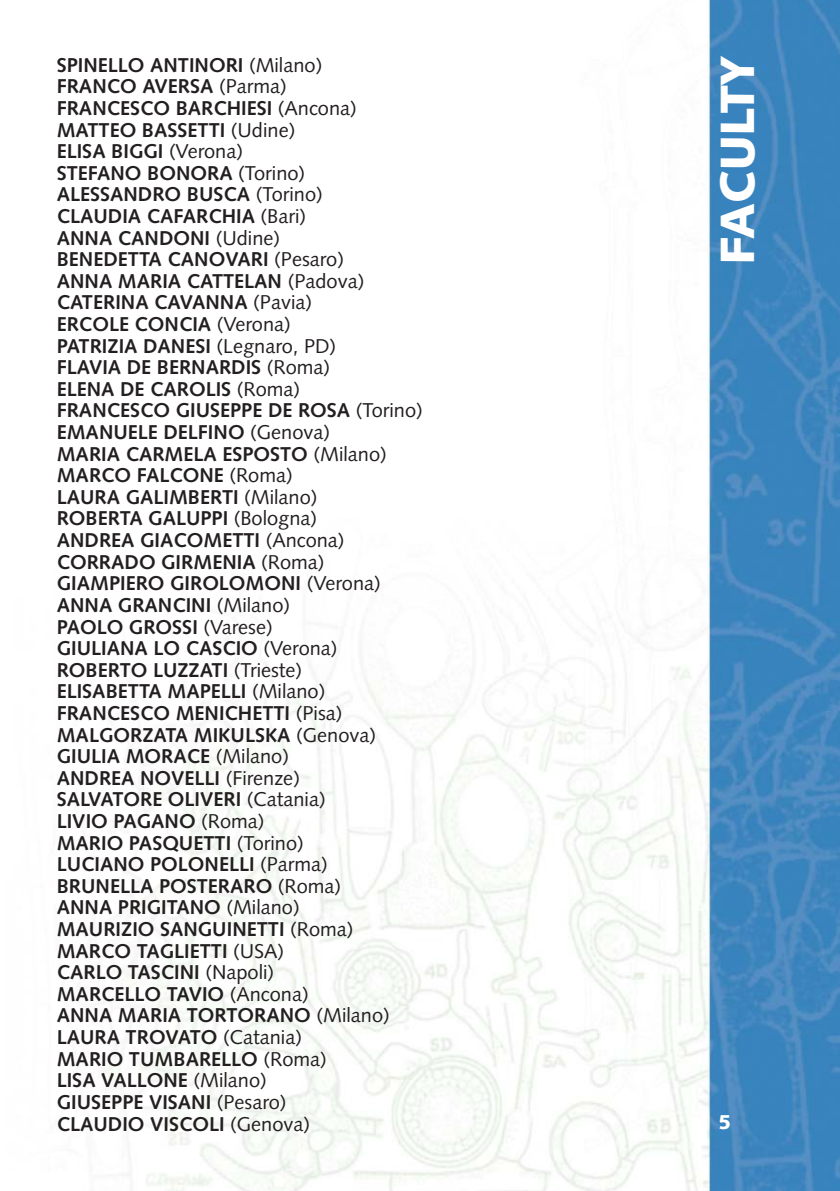
<style>
.page{position:relative;width:840px;height:1191px;background:#fff}
.page>*{position:absolute;margin:0;border:0;box-sizing:border-box;transform-origin:0 0}
.t1{font:900 48px "Syntax";color:#fff}
.t2{font:700 20px/21.6px "Syntax";color:#231f20}
.t3{font:900 20px "Syntax";color:#fff}
.s1{font-weight:400}
</style>
<div class="page">
<img style="left:98px;top:0;width:741px;height:1191px">
<p class="t2" style="left:57px;top:56px;width:367px">SPINELLO ANTINORI <span class="s1">(Milano)<br></span>FRANCO AVERSA <span class="s1">(Parma)<br></span>FRANCESCO BARCHIESI <span class="s1">(Ancona)<br></span>MATTEO BASSETTI <span class="s1">(Udine)<br></span>ELISA BIGGI <span class="s1">(Verona)<br></span>STEFANO BONORA <span class="s1">(Torino)<br></span>ALESSANDRO BUSCA <span class="s1">(Torino)<br></span>CLAUDIA CAFARCHIA <span class="s1">(Bari)<br></span>ANNA CANDONI <span class="s1">(Udine)<br></span>BENEDETTA CANOVARI <span class="s1">(Pesaro)<br></span>ANNA MARIA CATTELAN <span class="s1">(Padova)<br></span>CATERINA CAVANNA <span class="s1">(Pavia)<br></span>ERCOLE CONCIA <span class="s1">(Verona)<br></span>PATRIZIA DANESI <span class="s1">(Legnaro, PD)<br></span>FLAVIA DE BERNARDIS <span class="s1">(Roma)<br></span>ELENA DE CAROLIS <span class="s1">(Roma)<br></span>FRANCESCO GIUSEPPE DE ROSA <span class="s1">(Torino)<br></span>EMANUELE DELFINO <span class="s1">(Genova)<br></span>MARIA CARMELA ESPOSTO <span class="s1">(Milano)<br></span>MARCO FALCONE <span class="s1">(Roma)<br></span>LAURA GALIMBERTI <span class="s1">(Milano)<br></span>ROBERTA GALUPPI <span class="s1">(Bologna)<br></span>ANDREA GIACOMETTI <span class="s1">(Ancona)<br></span>CORRADO GIRMENIA <span class="s1">(Roma)<br></span>GIAMPIERO GIROLOMONI <span class="s1">(Verona)<br></span>ANNA GRANCINI <span class="s1">(Milano)<br></span>PAOLO GROSSI <span class="s1">(Varese)<br></span>GIULIANA LO CASCIO <span class="s1">(Verona)<br></span>ROBERTO LUZZATI <span class="s1">(Trieste)<br></span>ELISABETTA MAPELLI <span class="s1">(Milano)<br></span>FRANCESCO MENICHETTI <span class="s1">(Pisa)<br></span>MALGORZATA MIKULSKA <span class="s1">(Genova)<br></span>GIULIA MORACE <span class="s1">(Milano)<br></span>ANDREA NOVELLI <span class="s1">(Firenze)<br></span>SALVATORE OLIVERI <span class="s1">(Catania)<br></span>LIVIO PAGANO <span class="s1">(Roma)<br></span>MARIO PASQUETTI <span class="s1">(Torino)<br></span>LUCIANO POLONELLI <span class="s1">(Parma)<br></span>BRUNELLA POSTERARO <span class="s1">(Roma)<br></span>ANNA PRIGITANO <span class="s1">(Milano)<br></span>MAURIZIO SANGUINETTI <span class="s1">(Roma)<br></span>MARCO TAGLIETTI <span class="s1">(USA)<br></span>CARLO TASCINI <span class="s1">(Napoli)<br></span>MARCELLO TAVIO <span class="s1">(Ancona)<br></span>ANNA MARIA TORTORANO <span class="s1">(Milano)<br></span>LAURA TROVATO <span class="s1">(Catania)<br></span>MARIO TUMBARELLO <span class="s1">(Roma)<br></span>LISA VALLONE <span class="s1">(Milano)<br></span>GIUSEPPE VISANI <span class="s1">(Pesaro)<br></span>CLAUDIO VISCOLI <span class="s1">(Genova)</span></p>
<h1 class="t1" style="left:717px;top:265px;width:211px;rotate:-90deg">FACULTY</h1>
<p class="t3" style="left:718px;top:1114px;width:14px">5</p>
</div>
